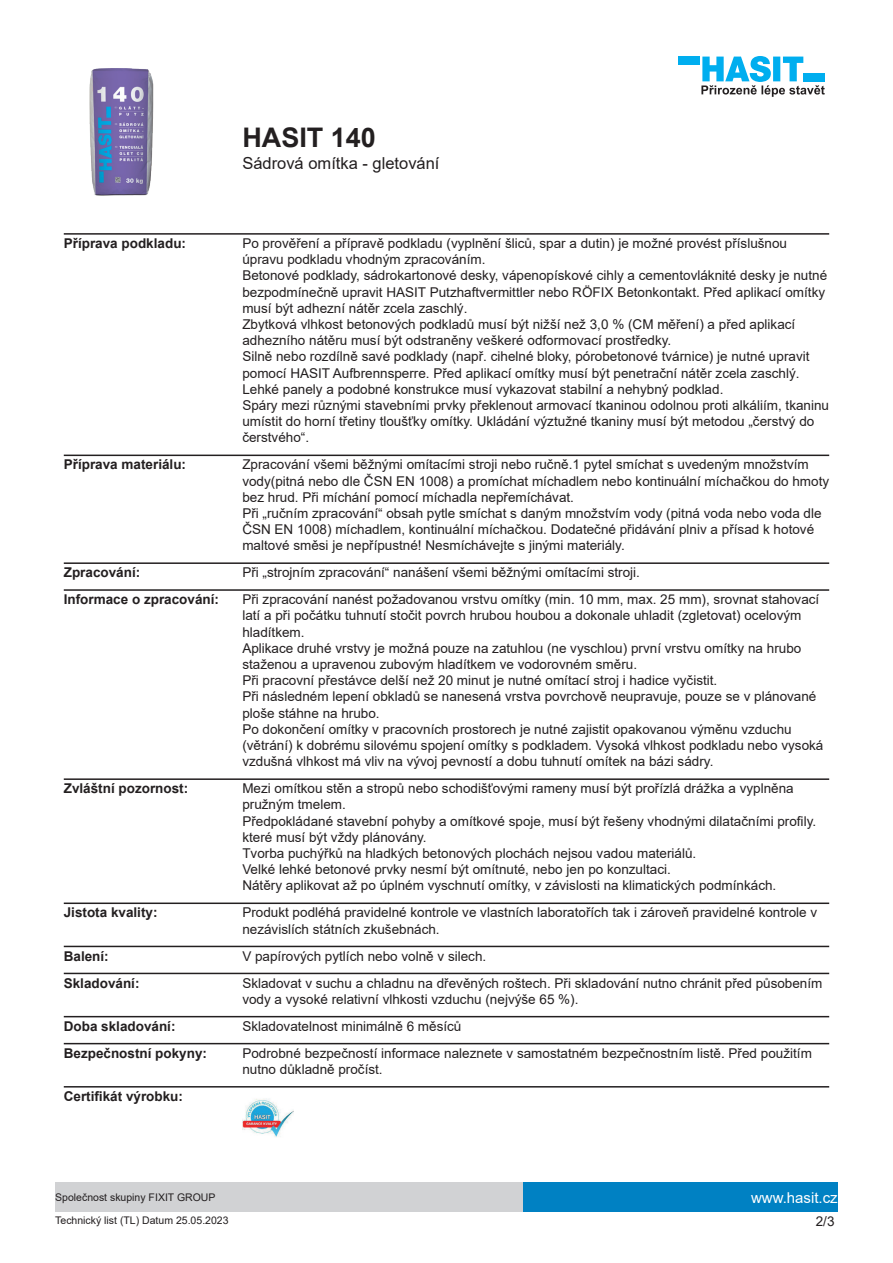
<style>
.page{position:relative;width:893px;height:1263px;background:#fff}
.page>*{position:absolute;margin:0;border:0;box-sizing:border-box;transform-origin:0 0}
.t1{font:700 27px "Arial";color:#231f20}
.t2{font:16.5px "Arial";color:#231f20}
.t3{font:15px "Arial";color:#fff}
.t4{font:13.5px/16.2px "Arial";color:#231f20}
.t5{font:700 13.5px "Arial";color:#231f20}
.t6{font:10.5px "Arial";color:#231f20}
</style>
<div class="page">
<img style="left:89px;top:68px;width:65px;height:128px">
<div style="left:679px;top:57px;width:21px;height:8px;background:#00aeef"></div>
<svg style="left:701px;top:56px;width:124px;height:41px"></svg>
<div style="left:523px;top:1182px;width:315px;height:30px;background:#0081c3"></div>
<div style="left:55px;top:1182px;width:468px;height:30px;background:#d1d2d4"></div>
<hr style="left:64px;top:233px;width:765px;height:2px;background:#231f20">
<hr style="left:64px;top:455px;width:765px;height:1px;background:#231f20">
<hr style="left:64px;top:562px;width:765px;height:2px;background:#231f20">
<hr style="left:64px;top:589px;width:765px;height:2px;background:#231f20">
<hr style="left:64px;top:778px;width:765px;height:2px;background:#231f20">
<hr style="left:64px;top:902px;width:765px;height:2px;background:#231f20">
<hr style="left:64px;top:946px;width:765px;height:1px;background:#231f20">
<hr style="left:64px;top:973px;width:765px;height:1px;background:#231f20">
<hr style="left:64px;top:1016px;width:765px;height:1px;background:#231f20">
<hr style="left:64px;top:1043px;width:765px;height:1px;background:#231f20">
<hr style="left:64px;top:1086px;width:765px;height:1px;background:#231f20">
<img style="left:242px;top:1098px;width:51px;height:39px">
<h1 class="t1" style="left:242px;top:119px;width:135px">HASIT 140</h1>
<p class="t2" style="left:242px;top:152px;width:199px">Sádrová omítka - gletování</p>
<p class="t5" style="left:64px;top:234px;width:124px">Příprava podkladu:</p>
<p class="t4" style="left:242px;top:235px;width:588px">Po prověření a přípravě podkladu (vyplnění šliců, spar a dutin) je možné provést příslušnou úpravu podkladu vhodným zpracováním.<br>Betonové podklady, sádrokartonové desky, vápenopískové cihly a cementovláknité desky je nutné bezpodmínečně upravit HASIT Putzhaftvermittler nebo RÖFIX Betonkontakt. Před aplikací omítky musí být adhezní nátěr zcela zaschlý.<br>Zbytková vlhkost betonových podkladů musí být nižší než 3,0 % (CM měření) a před aplikací adhezního nátěru musí být odstraněny veškeré odformovací prostředky.<br>Silně nebo rozdílně savé podklady (např. cihelné bloky, pórobetonové tvárnice) je nutné upravit pomocí HASIT Aufbrennsperre. Před aplikací omítky musí být penetrační nátěr zcela zaschlý.<br>Lehké panely a podobné konstrukce musí vykazovat stabilní a nehybný podklad.<br>Spáry mezi různými stavebními prvky překlenout armovací tkaninou odolnou proti alkáliím, tkaninu umístit do horní třetiny tloušťky omítky. Ukládání výztužné tkaniny musí být metodou „čerstvý do čerstvého“.</p>
<p class="t5" style="left:64px;top:455px;width:124px">Příprava materiálu:</p>
<p class="t4" style="left:242px;top:456px;width:588px">Zpracování všemi běžnými omítacími stroji nebo ručně.1 pytel smíchat s uvedeným množstvím vody(pitná nebo dle ČSN EN 1008) a promíchat míchadlem nebo kontinuální míchačkou do hmoty bez hrud. Při míchání pomocí míchadla nepřemíchávat.<br>Při „ručním zpracování“ obsah pytle smíchat s daným množstvím vody (pitná voda nebo voda dle ČSN EN 1008) míchadlem, kontinuální míchačkou. Dodatečné přidávání plniv a přísad k hotové maltové směsi je nepřípustné! Nesmíchávejte s jinými materiály.</p>
<p class="t5" style="left:64px;top:563px;width:78px">Zpracování:</p>
<p class="t4" style="left:242px;top:564px;width:399px">Při „strojním zpracování“ nanášení všemi běžnými omítacími stroji.</p>
<p class="t5" style="left:64px;top:590px;width:157px">Informace o zpracování:</p>
<p class="t4" style="left:242px;top:591px;width:583px">Při zpracování nanést požadovanou vrstvu omítky (min. 10 mm, max. 25 mm), srovnat stahovací latí a při počátku tuhnutí stočit povrch hrubou houbou a dokonale uhladit (zgletovat) ocelovým hladítkem.<br>Aplikace druhé vrstvy je možná pouze na zatuhlou (ne vyschlou) první vrstvu omítky na hrubo staženou a upravenou zubovým hladítkem ve vodorovném směru.<br>Při pracovní přestávce delší než 20 minut je nutné omítací stroj i hadice vyčistit.<br>Při následném lepení obkladů se nanesená vrstva povrchově neupravuje, pouze se v plánované ploše stáhne na hrubo.<br>Po dokončení omítky v pracovních prostorech je nutné zajistit opakovanou výměnu vzduchu (větrání) k dobrému silovému spojení omítky s podkladem. Vysoká vlhkost podkladu nebo vysoká vzdušná vlhkost má vliv na vývoj pevností a dobu tuhnutí omítek na bázi sádry.</p>
<p class="t5" style="left:64px;top:779px;width:126px">Zvláštní pozornost:</p>
<p class="t4" style="left:242px;top:780px;width:575px">Mezi omítkou stěn a stropů nebo schodišťovými rameny musí být prořízlá drážka a vyplněna pružným tmelem.<br>Předpokládané stavební pohyby a omítkové spoje, musí být řešeny vhodnými dilatačními profily. které musí být vždy plánovány.<br>Tvorba puchýřků na hladkých betonových plochách nejsou vadou materiálů.<br>Velké lehké betonové prvky nesmí být omítnuté, nebo jen po konzultaci.<br>Nátěry aplikovat až po úplném vyschnutí omítky, v závislosti na klimatických podmínkách.</p>
<p class="t5" style="left:64px;top:903px;width:95px">Jistota kvality:</p>
<p class="t4" style="left:242px;top:904px;width:576px">Produkt podléhá pravidelné kontrole ve vlastních laboratořích tak i zároveň pravidelné kontrole v nezávislích státních zkušebnách.</p>
<p class="t5" style="left:64px;top:946px;width:47px">Balení:</p>
<p class="t4" style="left:242px;top:947px;width:245px">V papírových pytlích nebo volně v silech.</p>
<p class="t5" style="left:64px;top:973px;width:77px">Skladování:</p>
<p class="t4" style="left:242px;top:974px;width:582px">Skladovat v suchu a chladnu na dřevěných roštech. Při skladování nutno chránit před působením vody a vysoké relativní vlhkosti vzduchu (nejvýše 65 %).</p>
<p class="t5" style="left:64px;top:1016px;width:113px">Doba skladování:</p>
<p class="t4" style="left:242px;top:1018px;width:221px">Skladovatelnost minimálně 6 měsíců</p>
<p class="t5" style="left:64px;top:1043px;width:145px">Bezpečnostní pokyny:</p>
<p class="t4" style="left:242px;top:1045px;width:571px">Podrobné bezpečností informace naleznete v samostatném bezpečnostním listě. Před použitím nutno důkladně pročíst.</p>
<p class="t5" style="left:64px;top:1086px;width:121px">Certifikát výrobku:</p>
<p class="t6" style="left:55px;top:1190px;width:162px">Společnost skupiny FIXIT GROUP</p>
<p class="t3" style="left:751px;top:1187px;width:88px">www.hasit.cz</p>
<p class="t6" style="left:55px;top:1213px;width:175px">Technický list (TL) Datum 25.05.2023</p>
<p class="t4" style="left:816px;top:1213px;width:20px">2/3</p>
</div>
